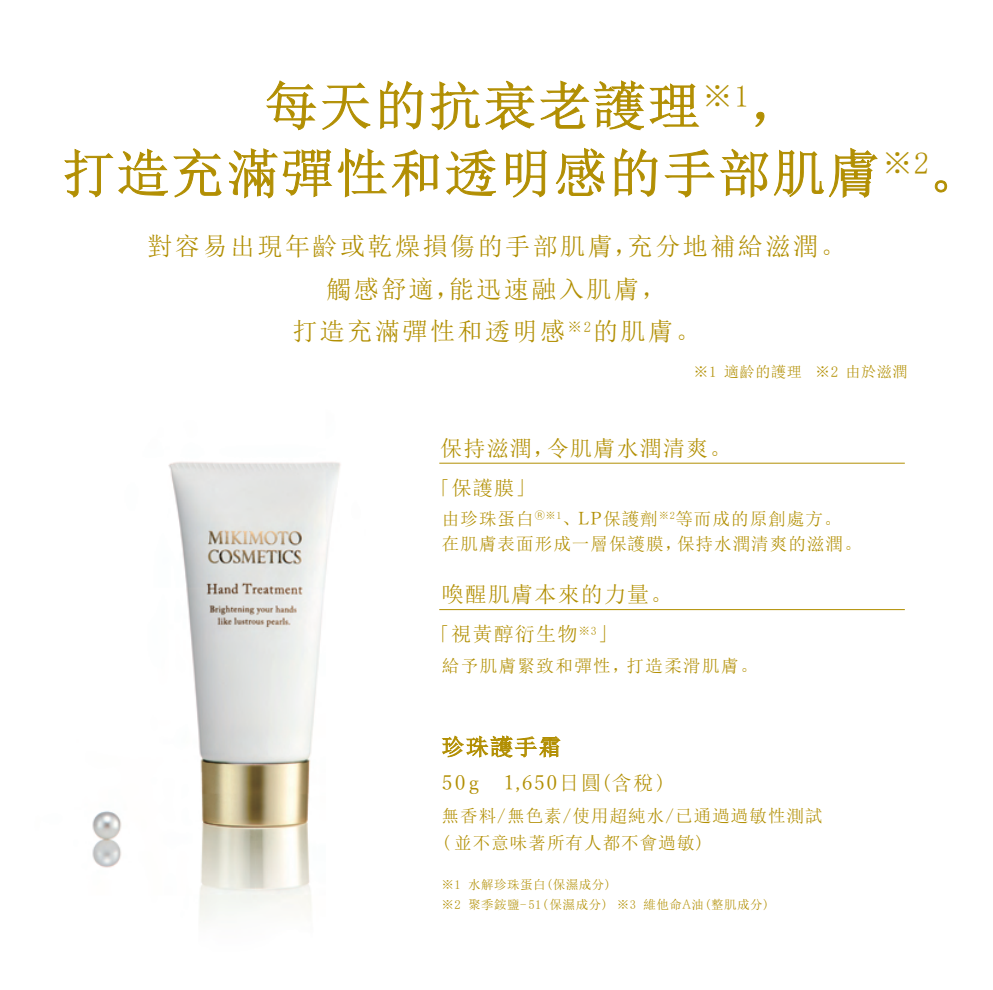
<style>
.page{position:relative;width:993px;height:990px;background:#fff}
.page>*{position:absolute;margin:0;border:0;box-sizing:border-box;transform-origin:0 0}
.t1{font:52.5px/67.5px "Sim Sun";letter-spacing:.04em;color:#b28f03;text-align:center}
.t2{font:25px/42.5px "Sim Sun";letter-spacing:.1em;color:#b28f03;text-align:center}
.t3{font:22.5px "Sim Sun";letter-spacing:.08em;color:#b28f03}
.t4{font:21.75px "Sim Sun";letter-spacing:.06em;color:#b28f03}
.t5{font:20px "Yu Mincho";letter-spacing:.09em;color:#b28f03}
.t6{font:20px "Sim Sun";letter-spacing:.06em;color:#b28f03}
.t7{font:17.5px/25px "Sim Sun";letter-spacing:.06em;color:#b28f03}
.t8{font:17.5px "Sim Sun";letter-spacing:.08em;color:#b28f03}
.t9{font:15px "Sim Sun";letter-spacing:.04em;color:#b28f03}
.t10{font:12.5px/20px "Sim Sun";letter-spacing:.04em;color:#b28f03}
.s1{font-family:"Yu Mincho"}
.s2{font-family:"Sim Sun"}
.s3{font-family:"Yu Mincho";font-weight:300}
</style>
<div class="page">
<img style="left:92px;top:462px;width:400px;height:459px">
<hr style="left:439px;top:463px;width:465px;height:1px;background:#b28f03">
<hr style="left:439px;top:609px;width:465px;height:1px;background:#b28f03">
<svg style="left:266px;top:80px;width:50px;height:50px"></svg>
<svg style="left:322px;top:82px;width:48px;height:48px"></svg>
<svg style="left:380px;top:81px;width:43px;height:48px"></svg>
<svg style="left:430px;top:80px;width:269px;height:50px"></svg>
<svg style="left:755px;top:112px;width:9px;height:15px"></svg>
<svg style="left:64px;top:148px;width:158px;height:50px"></svg>
<svg style="left:228px;top:148px;width:211px;height:50px"></svg>
<svg style="left:445px;top:149px;width:50px;height:47px"></svg>
<svg style="left:506px;top:149px;width:41px;height:49px"></svg>
<svg style="left:555px;top:148px;width:50px;height:48px"></svg>
<svg style="left:614px;top:148px;width:43px;height:49px"></svg>
<svg style="left:664px;top:148px;width:213px;height:50px"></svg>
<svg style="left:934px;top:180px;width:12px;height:13px"></svg>
<svg style="left:441px;top:735px;width:120px;height:23px"></svg>
<h1 class="t1" style="left:62px;top:72px;width:919px">每天的抗衰老護理<sup>※1</sup>，<br>打造充滿彈性和透明感的手部肌膚<sup>※2</sup>。</h1>
<h2 class="t2" style="left:147px;top:225px;width:699px">對容易出現年齡或乾燥損傷的手部肌膚，充分地補給滋潤。觸感舒適，能迅速融入肌膚，<br>打造充滿彈性和透明感<sup>※2</sup>的肌膚。</h2>
<p class="t9" style="left:693px;top:364px;width:215px">※1 適齡的護理 ※2 由於滋潤</p>
<p class="t4" style="left:440px;top:437px;width:292px">保持滋潤，令肌膚水潤清爽。</p>
<p class="t6" style="left:430px;top:478px;width:106px">「保護膜」</p>
<p class="t7" style="left:442px;top:506px;width:421px">由珍珠蛋白<sup>Ⓡ</sup><sup>※1</sup>、<span class="s1">LP</span>保護劑<sup>※2</sup>等而成的原創處方。在肌膚表面形成一層保護膜，保持水潤清爽的滋潤。</p>
<p class="t4" style="left:441px;top:583px;width:232px">喚醒肌膚本來的力量。</p>
<p class="t6" style="left:430px;top:624px;width:189px">「視黃醇衍生物<sup>※3</sup>」</p>
<p class="t8" style="left:442px;top:657px;width:317px">給予肌膚緊致和彈性，打造柔滑肌膚。</p>
<p class="t3" style="left:441px;top:735px;width:121px">珍珠護手霜</p>
<p class="t5" style="left:442px;top:764px;width:226px">50g　1,650<span class="s2">日圓(含稅)</span></p>
<p class="t7" style="left:441px;top:802px;width:382px;line-height:27.5px">無香料/無色素/使用超純水/已通過過敏性測試( 並不意味著所有人都不會過敏)</p>
<p class="t10" style="left:441px;top:874px;width:329px">※1 水解珍珠蛋白(保濕成分)　<br>※2 聚季銨鹽- 51(保濕成分) ※3 維他命<span class="s3">A</span>油(整肌成分)</p>
</div>
